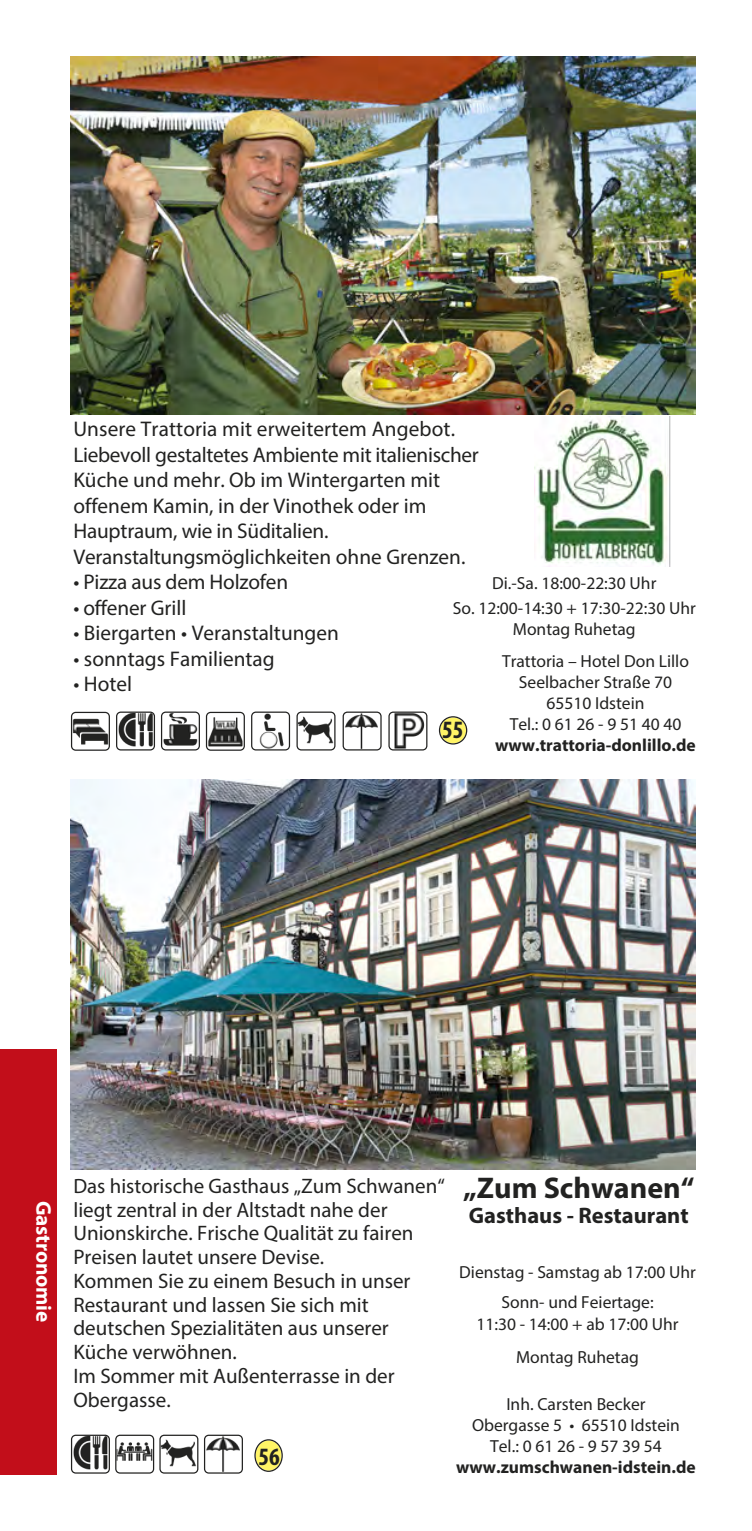
<style>
.page{position:relative;width:752px;height:1531px;background:#fff}
.page>*{position:absolute;margin:0;border:0;box-sizing:border-box;transform-origin:0 0}
.t1{font:700 30px "Myriad Pro";color:#222221}
.t2{font:700 condensed 25px "Myriad Pro";color:#222221}
.t3{font:700 22.5px "Myriad Pro";color:#222221}
.t4{font:21.25px/25.5px "Myriad Pro";color:#222221}
.t5{font:700 21.25px "Myriad Pro";letter-spacing:-.01em;color:#fff}
.t6{font:21px/23.8px "Myriad Pro";color:#222221}
.t7{font:17.5px/21px "Myriad Pro";color:#222221;text-align:center}
.t8{font:700 17.5px "Myriad Pro";color:#222221}
.s1{font-size:20.75px}
</style>
<div class="page">
<div style="left:0;top:1049px;width:57px;height:425px;background:#c20e1a"></div>
<svg style="left:116px;top:711px;width:39px;height:39px"></svg>
<img style="left:117px;top:713px;width:37px;height:36px">
<svg style="left:388px;top:711px;width:39px;height:39px"></svg>
<img style="left:389px;top:713px;width:37px;height:36px">
<svg style="left:438px;top:716px;width:29px;height:28px"></svg>
<svg style="left:161px;top:711px;width:39px;height:39px"></svg>
<img style="left:162px;top:713px;width:37px;height:36px">
<svg style="left:296px;top:711px;width:39px;height:39px"></svg>
<img style="left:297px;top:713px;width:37px;height:36px">
<svg style="left:342px;top:711px;width:39px;height:39px"></svg>
<img style="left:343px;top:713px;width:37px;height:36px">
<svg style="left:251px;top:711px;width:39px;height:39px"></svg>
<img style="left:252px;top:713px;width:37px;height:36px">
<svg style="left:206px;top:712px;width:39px;height:39px"></svg>
<img style="left:207px;top:713px;width:36px;height:36px">
<svg style="left:71px;top:712px;width:39px;height:39px"></svg>
<img style="left:72px;top:713px;width:37px;height:36px">
<img style="left:71px;top:57px;width:623px;height:358px">
<img style="left:534px;top:416px;width:136px;height:151px">
<img style="left:71px;top:780px;width:623px;height:389px">
<svg style="left:204px;top:1434px;width:39px;height:39px"></svg>
<img style="left:205px;top:1436px;width:36px;height:36px">
<svg style="left:71px;top:1434px;width:127px;height:39px"></svg>
<img style="left:116px;top:1436px;width:37px;height:36px">
<svg style="left:254px;top:1439px;width:28px;height:33px"></svg>
<p class="t4" style="left:73px;top:418px;width:406px">Unsere Trattoria mit erweitertem Angebot.<br>Liebevoll gestaltetes Ambiente mit italienischer Küche und mehr. Ob im Wintergarten mit offenem Kamin, in der Vinothek oder im Hauptraum, wie in Süditalien.<br>Veranstaltungsmöglichkeiten ohne Grenzen.</p>
<p class="t4" style="left:73px;top:571px;width:216px">• Pizza aus dem Holzofen</p>
<p class="t4" style="left:73px;top:597px;width:114px">• offener Grill</p>
<p class="t4" style="left:73px;top:622px;width:267px">• Biergarten • Veranstaltungen</p>
<p class="t4" style="left:73px;top:648px;width:203px">• sonntags Familientag</p>
<p class="t4" style="left:73px;top:673px;width:60px">• Hotel</p>
<p class="t7" style="left:452px;top:572px;width:244px;line-height:25px">Di.-Sa. 18:00-22:30 Uhr<br>So. 12:00-14:30 + 17:30-22:30 Uhr</p>
<p class="t7" style="left:502px;top:615px;width:188px;line-height:32px;text-align:left;text-indent:11px">Montag Ruhetag<br>Trattoria – Hotel Don Lillo</p>
<p class="t7" style="left:509px;top:673px;width:173px">Seelbacher Straße 70<br>65510 Idstein<br>Tel.: 0 61 26 - 9 51 40 40</p>
<p class="t8" style="left:495px;top:738px;width:202px">www.trattoria-donlillo.de</p>
<p class="t2" style="left:442px;top:719px;width:23px">55</p>
<p class="t5" style="left:52px;top:1201px;width:122px;rotate:90deg">Gastronomie</p>
<p class="t6" style="left:73px;top:1176px;width:373px"><span class="s1">Das historisc</span>he Gasthaus „Zum Schwanen“ liegt zentral in der Altstadt nahe der<br>Unionskirche. Frische Qualität zu fairen<br>Preisen lautet unsere Devise.<br>Kommen Sie zu einem Besuch in unser<br>Restaurant und lassen Sie sich mit deutschen Spezialitäten aus unserer<br>Küche verwöhnen.<br>Im Sommer mit Außenterrasse in der<br>Obergasse.</p>
<p class="t2" style="left:258px;top:1446px;width:23px">56</p>
<h1 class="t1" style="left:463px;top:1175px;width:232px">„Zum Schwanen“</h1>
<p class="t3" style="left:468px;top:1206px;width:221px">Gasthaus - Restaurant</p>
<p class="t7" style="left:459px;top:1258px;width:238px;line-height:30px">Dienstag - Samstag ab 17:00 Uhr<br>Sonn- und Feiertage:</p>
<p class="t7" style="left:476px;top:1310px;width:203px;line-height:32.5px">11:30 - 14:00 + ab 17:00 Uhr<br>Montag Ruhetag</p>
<p class="t7" style="left:472px;top:1395px;width:209px">Inh. Carsten Becker<br>Obergasse 5 • 65510 Idstein<br>Tel.: 0 61 26 - 9 57 39 54</p>
<p class="t8" style="left:456px;top:1460px;width:241px">www.zumschwanen-idstein.de</p>
</div>
